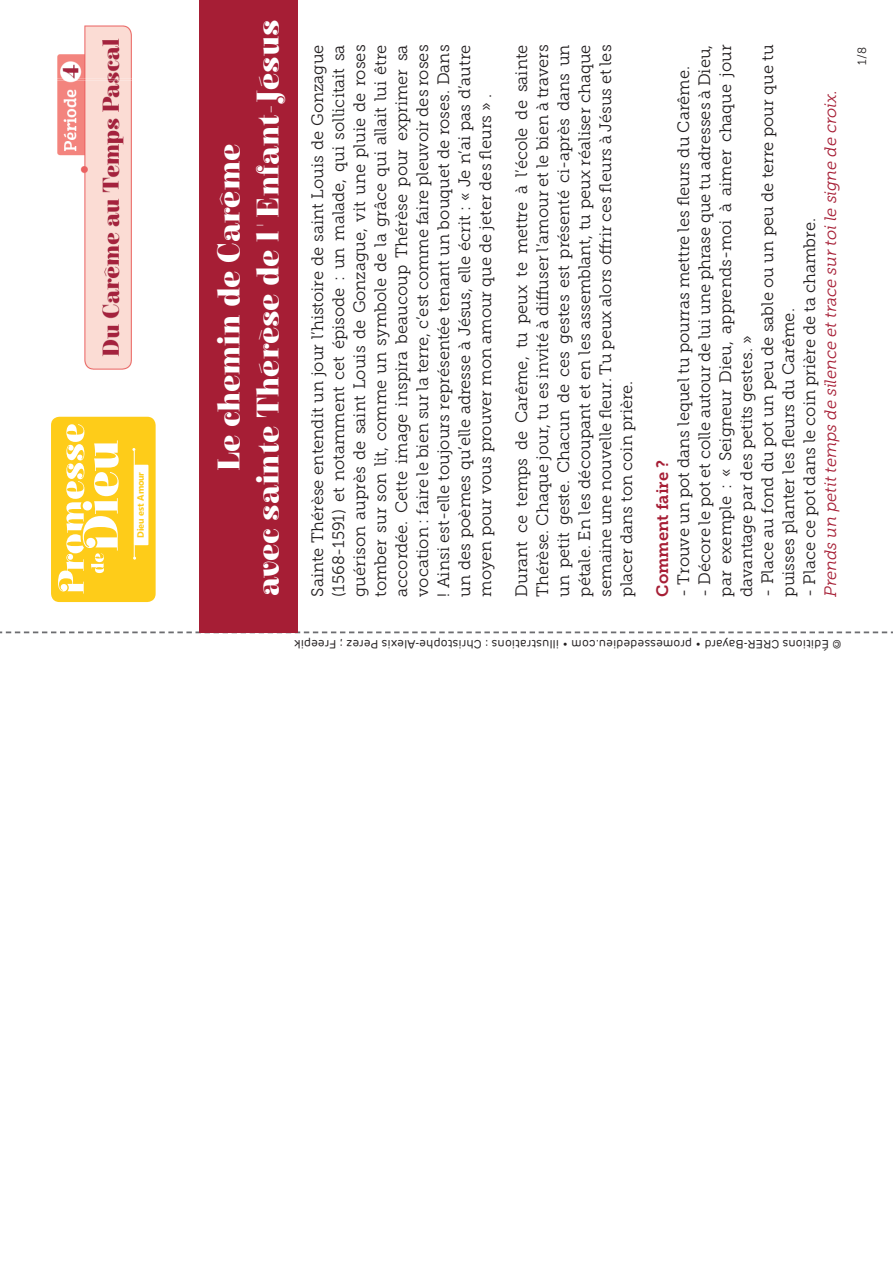
<style>
.page{position:relative;width:893px;height:1263px;background:#fff}
.page>*{position:absolute;margin:0;border:0;box-sizing:border-box;transform-origin:0 0}
.t1{font:900 31.5px/39px "Elsie";color:#fff;text-align:center}
.t2{font:16.5px/21px "Museo Slab 300";color:#231f20;text-align:justify}
.t3{font:italic 16.5px "Museo Slab 300";letter-spacing:-.005em;color:#a61e35}
.t4{font:16.5px "Museo Slab 700";color:#a61e35}
.t5{font:12px "Rubrik";color:#231f20}
.t6{font:12px "Museo Slab 300";color:#231f20}
.t7{font:700 9.15px "Gadugi";color:#fecc19}
</style>
<div class="page">
<svg style="left:0;top:631px;width:893px;height:2px"></svg>
<div style="left:200px;top:0;width:98px;height:632px;background:#a61e35"></div>
<div style="left:51px;top:417px;width:105px;height:185px;background:#fecc19;border-radius:8px"></div>
<svg style="left:58px;top:424px;width:61px;height:170px"></svg>
<div style="left:134px;top:465px;width:14px;height:80px;background:#fff"></div>
<hr style="left:134px;top:451px;width:1px;height:107px;background:#fff">
<img style="left:57px;top:25px;width:75px;height:54px">
<img style="left:57px;top:79px;width:75px;height:291px">
<p class="t7" style="left:135px;top:538px;width:68px;rotate:-90deg">Dieu est Amour</p>
<h1 class="t1" style="left:211px;top:596px;width:578px;rotate:-90deg">Le chemin de Carême<br>avec sainte Thérèse de l'Enfant-Jésus</h1>
<p class="t2" style="left:307px;top:597px;width:554px;rotate:-90deg">Sainte Thérèse entendit un jour l’histoire de saint Louis de Gonzague (1568-1591) et notamment cet épisode : un malade, qui sollicitait sa guérison auprès de saint Louis de Gonzague, vit une pluie de roses tomber sur son lit, comme un symbole de la grâce qui allait lui être accordée. Cette image inspira beaucoup Thérèse pour exprimer sa vocation : faire le bien sur la terre, c’est comme faire pleuvoir des roses ! Ainsi est-elle toujours représentée tenant un bouquet de roses. Dans un des poèmes qu’elle adresse à Jésus, elle écrit : « Je n’ai pas d’autre moyen pour vous prouver mon amour que de jeter des fleurs » .</p>
<p class="t2" style="left:511px;top:597px;width:554px;rotate:-90deg">Durant ce temps de Carême, tu peux te mettre à l’école de sainte Thérèse. Chaque jour, tu es invité à diffuser l’amour et le bien à travers un petit geste. Chacun de ces gestes est présenté ci-après dans un pétale. En les découpant et en les assemblant, tu peux réaliser chaque semaine une nouvelle fleur. Tu peux alors offrir ces fleurs à Jésus et les placer dans ton coin prière.</p>
<p class="t4" style="left:653px;top:597px;width:138px;rotate:-90deg">Comment faire ?</p>
<p class="t2" style="left:694px;top:597px;width:554px;rotate:-90deg">- Décore le pot et colle autour de lui une phrase que tu adresses à Dieu, par exemple : « Seigneur Dieu, apprends-moi à aimer chaque jour davantage par des petits gestes. »</p>
<p class="t2" style="left:757px;top:597px;width:554px;rotate:-90deg">- Place au fond du pot un peu de sable ou un peu de terre pour que tu puisses planter les fleurs du Carême.</p>
<p class="t2" style="left:673px;top:597px;width:532px;rotate:-90deg">- Trouve un pot dans lequel tu pourras mettre les fleurs du Carême.</p>
<p class="t3" style="left:822px;top:597px;width:509px;rotate:-90deg">Prends un petit temps de silence et trace sur toi le signe de croix.</p>
<p class="t2" style="left:799px;top:597px;width:380px;rotate:-90deg">- Place ce pot dans le coin prière de ta chambre.</p>
<p class="t5" style="left:842px;top:651px;width:549px;rotate:-180deg">© Éditions CRER-Bayard • promessededieu.com • illustrations : Christophe-Alexis Perez ; Freepik</p>
<p class="t6" style="left:855px;top:65px;width:19px;rotate:-90deg">1/8</p>
</div>
